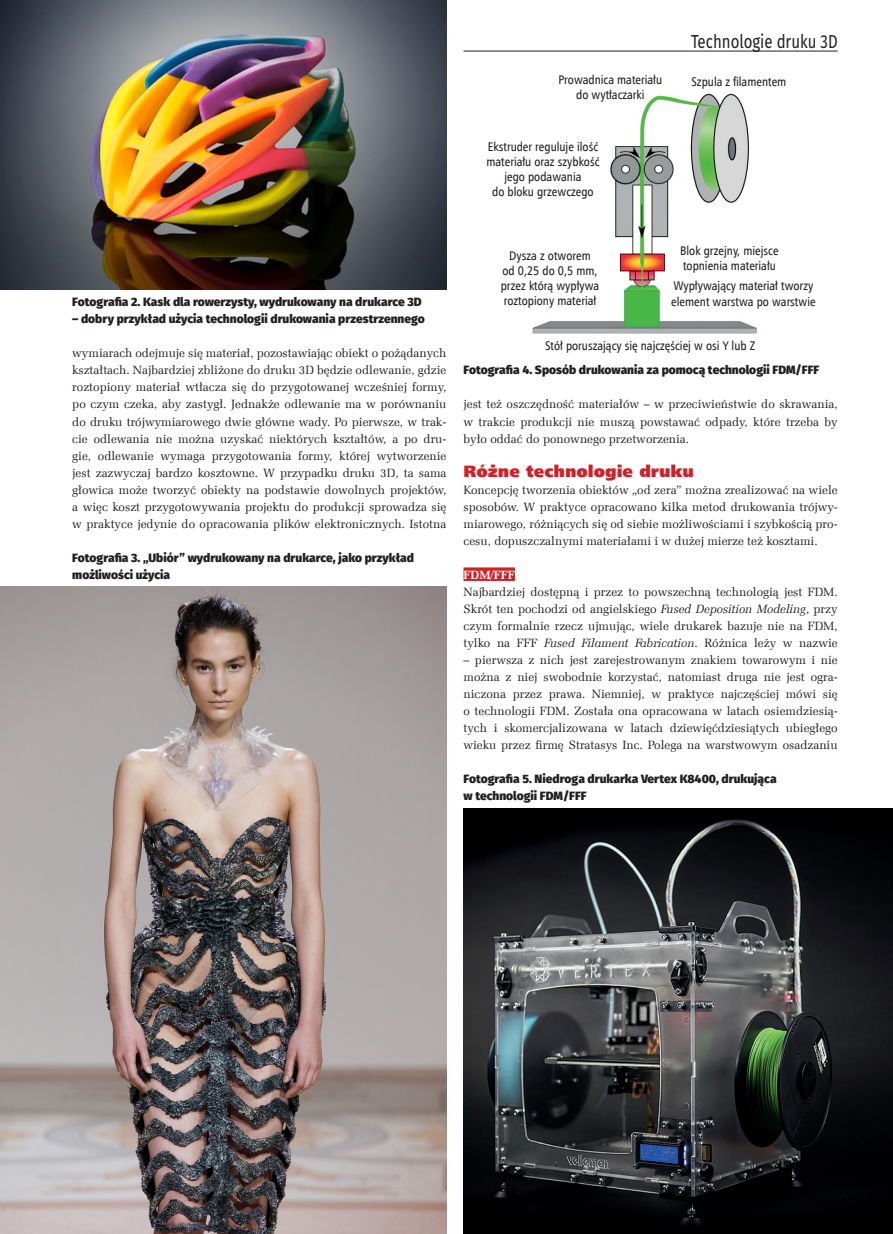
<style>
.page{position:relative;width:893px;height:1234px;background:#fff}
.page>*{position:absolute;margin:0;border:0;box-sizing:border-box;transform-origin:0 0}
.t1{font:18.75px "Fira Sans";color:#231f20;scale:.8 1}
._3_Srodtytul_kurs{font:16.5px "Humnst 777 X Blk EU";color:#d12126}
.body{font:12.6px/15px "Humnst 777 Cn EU";color:#231f20;text-align:center}
._1_Body{font:12px/17px "Zapf Ellipt EU";color:#231f20;text-align:justify}
._4_Podpis{font:800 12px/17px "Fira Sans";color:#231f20}
._1_Body-2{font:700 12px "Zapf Ellipt EU";color:#fff}
.s1{font-style:italic}
</style>
<div class="page">
<div style="left:463px;top:567px;width:52px;height:14px;background:#d12126"></div>
<img style="left:0;top:0;width:446px;height:289px">
<img style="left:532px;top:93px;width:225px;height:241px">
<img style="left:463px;top:808px;width:430px;height:425px">
<svg style="left:0;top:28px;width:1px;height:29px"></svg>
<hr style="left:463px;top:51px;width:375px;height:1px;background:#231f20">
<img style="left:0;top:586px;width:446px;height:647px">
<p class="t1" style="left:691px;top:28px;width:185px">Technologie druku 3D</p>
<p class="body" style="left:559px;top:72px;width:105px">Prowadnica materiału do wytłaczarki</p>
<p class="body" style="left:691px;top:74px;width:96px">Szpula z filamentem</p>
<p class="body" style="left:486px;top:139px;width:114px">Ekstruder reguluje ilość materiału oraz szybkość jego podawania<br>do bloku grzewczego</p>
<p class="_4_Podpis" style="left:72px;top:293px;width:351px">Fotografia 2. Kask dla rowerzysty, wydrukowany na drukarce 3D</p>
<p class="_4_Podpis" style="left:72px;top:310px;width:354px">– dobry przykład użycia technologii drukowania przestrzennego</p>
<p class="_1_Body" style="left:72px;top:345px;width:376px">wymiarach odejmuje się materiał, pozostawiając obiekt o pożądanych kształtach. Najbardziej zbliżone do druku 3D będzie odlewanie, gdzie roztopiony materiał wtłacza się do przygotowanej wcześniej formy, po czym czeka, aby zastygł. Jednakże odlewanie ma w porównaniu do druku trójwymiarowego dwie główne wady. Po pierwsze, w trak&shy;cie odlewania nie można uzyskać niektórych kształtów, a po dru&shy;gie, odlewanie wymaga przygotowania formy, której wytworzenie jest zazwyczaj bardzo kosztowne. W przypadku druku 3D, ta sama głowica może tworzyć obiekty na podstawie dowolnych projektów, a więc koszt przygotowywania projektu do produkcji sprowadza się w praktyce jedynie do opracowania plików elektronicznych. Istotna</p>
<p class="_4_Podpis" style="left:72px;top:549px;width:343px">Fotografia 3. „Ubiór” wydrukowany na drukarce, jako przykład możliwości użycia</p>
<p class="body" style="left:501px;top:248px;width:100px">Dysza z otworem<br>od 0,25 do 0,5 mm, przez którą wypływa roztopiony materiał</p>
<p class="body" style="left:680px;top:242px;width:100px;text-align:left">Blok grzejny, miejsce topnienia materiału</p>
<p class="body" style="left:671px;top:278px;width:146px;text-align:left">Wypływający materiał tworzy element warstwa po warstwie</p>
<p class="body" style="left:545px;top:338px;width:212px">Stół poruszający się najczęściej w osi Y lub Z</p>
<p class="_4_Podpis" style="left:463px;top:361px;width:357px">Fotografia 4. Sposób drukowania za pomocą technologii FDM/FFF</p>
<p class="_1_Body" style="left:463px;top:396px;width:376px">jest też oszczędność materiałów – w przeciwieństwie do skrawania, w trakcie produkcji nie muszą powstawać odpady, które trzeba by było oddać do ponownego przetworzenia.</p>
<p class="_3_Srodtytul_kurs" style="left:463px;top:460px;width:232px">Różne technologie druku</p>
<p class="_1_Body" style="left:463px;top:481px;width:376px">Koncepcję tworzenia obiektów „od zera” można zrealizować na wiele sposobów. W praktyce opracowano kilka metod drukowania trójwy&shy;miarowego, różniących się od siebie możliwościami i szybkością pro&shy;cesu, dopuszczalnymi materiałami i w dużej mierze też kosztami.</p>
<p class="_1_Body-2" style="left:463px;top:567px;width:53px">FDM/FFF</p>
<p class="_1_Body" style="left:463px;top:583px;width:376px">Najbardziej dostępną i przez to powszechną technologią jest FDM.<br>Skrót ten pochodzi od angielskiego <span class="s1">Fused Deposition Modeling</span>, przy czym formalnie rzecz ujmując, wiele drukarek bazuje nie na FDM, tylko na FFF <span class="s1">Fused Filament Fabrication</span>. Różnica leży w nazwie</p>
<p class="_1_Body" style="left:463px;top:651px;width:376px">– pierwsza z nich jest zarejestrowanym znakiem towarowym i nie można z niej swobodnie korzystać, natomiast druga nie jest ogra&shy;niczona przez prawa. Niemniej, w praktyce najczęściej mówi się o technologii FDM. Została ona opracowana w latach osiemdziesią&shy;tych i skomercjalizowana w latach dziewięćdziesiątych ubiegłego wieku przez firmę Stratasys Inc. Polega na warstwowym osadzaniu</p>
<p class="_4_Podpis" style="left:463px;top:770px;width:315px">Fotografia 5. Niedroga drukarka Vertex K8400, drukująca w technologii FDM/FFF</p>
</div>
